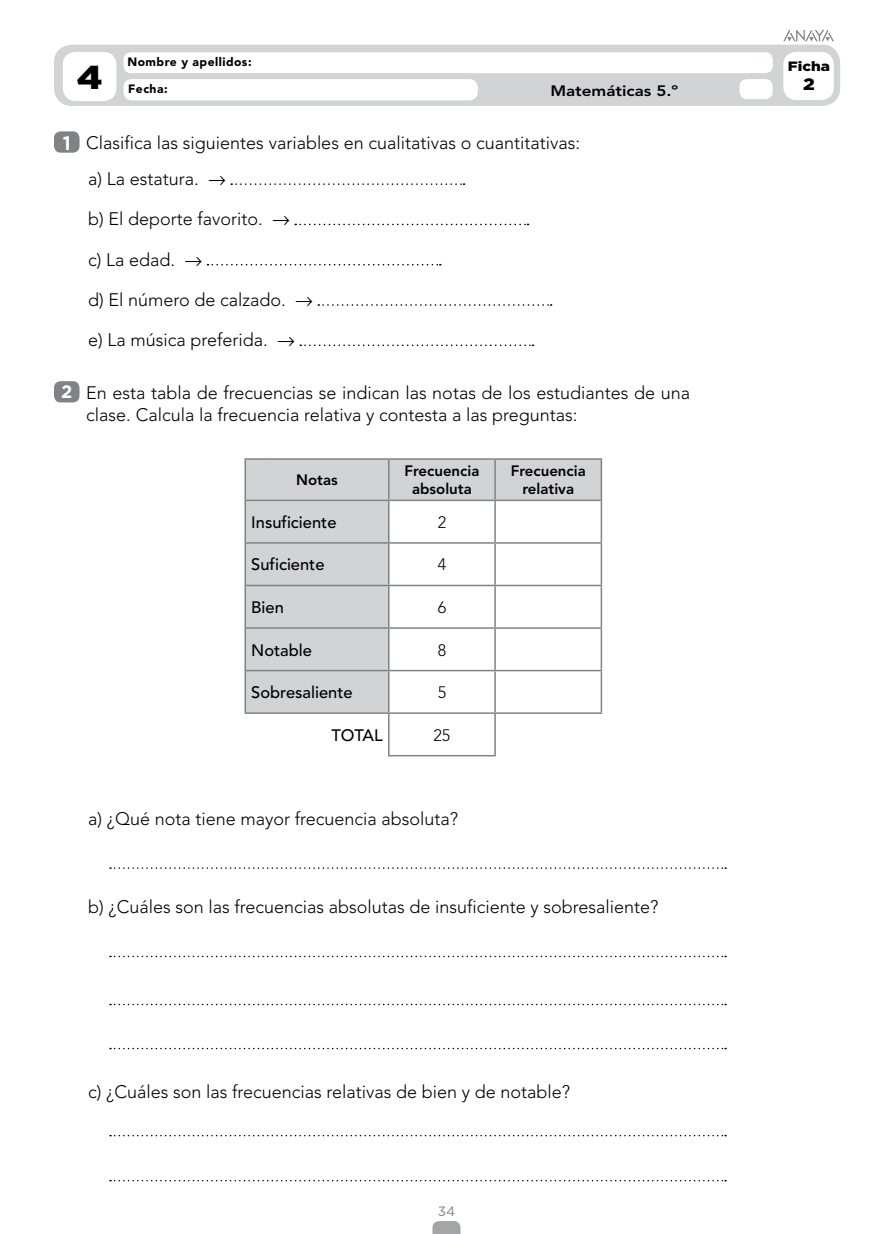
<style>
.page{position:relative;width:893px;height:1234px;background:#fff}
.page>*{position:absolute;margin:0;border:0;box-sizing:border-box;transform-origin:0 0}
.geneNumUniInicio{font:900 33px "Gotham";color:#000;scale:1.13 1}
.t1{font:700 19.5px "Gotham";color:#fff}
.nuclTexActApartados{font:300 18px "Avenir LT Std";color:#000}
.nuclTexAct{font:300 18px/22.5px "Avenir LT Std";color:#000}
.t2{font:700 18px "Gotham";color:#fff}
.nuclCabeceraTabl{font:500 16.5px "Avenir LT Std";color:#000}
.nuclTexCentradoTabl{font:300 16.5px "Avenir LT Std";color:#000}
.geneTexFichaInicio{font:900 16.5px "Gotham";color:#000;scale:1.13 1}
.nuclCabeceraTabl-2{font:800 15px/18px "Avenir LT Std";color:#000;text-align:center}
.geneMateriaInicio{font:800 15px "Avenir LT Std";color:#000;scale:1.13 1}
.geneTexFichaInicio-2{font:900 13.5px "Gotham";color:#000;scale:1.13 1}
.geneFolio{font:13.5px "Gotham";color:#808285}
.geneNombreInicio{font:900 12px "Avenir LT Std";letter-spacing:.04em;color:#000}
.geneFechaInicio{font:900 12px "Avenir LT Std";letter-spacing:.04em;color:#000}
</style>
<div class="page">
<div style="left:54px;top:45px;width:786px;height:61px;background:#d1d3d4;border-radius:18px"></div>
<div style="left:63px;top:52px;width:53px;height:49px;background:#fff;border-radius:13px"></div>
<div style="left:739px;top:79px;width:34px;height:20px;background:#fff;border-radius:8px"></div>
<div style="left:783px;top:52px;width:51px;height:48px;background:#fff;border-radius:13px"></div>
<div style="left:123px;top:79px;width:355px;height:21px;background:#fff;border-radius:9px"></div>
<div style="left:123px;top:52px;width:650px;height:21px;background:#fff;border-radius:8px"></div>
<svg style="left:783px;top:29px;width:51px;height:12px"></svg>
<svg style="left:432px;top:1221px;width:28px;height:12px"></svg>
<div style="left:54px;top:381px;width:26px;height:21px;background:#808285;border-radius:7px"></div>
<svg style="left:110px;top:867px;width:616px;height:1px"></svg>
<svg style="left:110px;top:955px;width:616px;height:1px"></svg>
<svg style="left:110px;top:1003px;width:616px;height:2px"></svg>
<svg style="left:110px;top:1047px;width:616px;height:2px"></svg>
<svg style="left:110px;top:1134px;width:616px;height:2px"></svg>
<svg style="left:110px;top:1179px;width:616px;height:2px"></svg>
<svg style="left:246px;top:459px;width:355px;height:253px;fill:#d1d3d4"></svg>
<hr style="left:494px;top:501px;width:2px;height:41px;background:#808285">
<hr style="left:601px;top:501px;width:1px;height:41px;background:#808285">
<hr style="left:389px;top:542px;width:106px;height:1px;background:#808285">
<hr style="left:495px;top:542px;width:107px;height:1px;background:#808285">
<hr style="left:494px;top:543px;width:2px;height:41px;background:#808285">
<hr style="left:601px;top:543px;width:1px;height:41px;background:#808285">
<hr style="left:389px;top:584px;width:106px;height:2px;background:#808285">
<hr style="left:495px;top:584px;width:107px;height:2px;background:#808285">
<hr style="left:494px;top:586px;width:2px;height:41px;background:#808285">
<hr style="left:601px;top:586px;width:1px;height:41px;background:#808285">
<hr style="left:389px;top:627px;width:106px;height:1px;background:#808285">
<hr style="left:495px;top:627px;width:107px;height:1px;background:#808285">
<hr style="left:494px;top:628px;width:2px;height:41px;background:#808285">
<hr style="left:601px;top:628px;width:1px;height:41px;background:#808285">
<hr style="left:389px;top:669px;width:106px;height:2px;background:#808285">
<hr style="left:495px;top:669px;width:107px;height:2px;background:#808285">
<hr style="left:494px;top:671px;width:2px;height:41px;background:#808285">
<hr style="left:601px;top:671px;width:1px;height:41px;background:#808285">
<hr style="left:389px;top:712px;width:106px;height:1px;background:#808285">
<hr style="left:495px;top:712px;width:107px;height:1px;background:#808285">
<hr style="left:494px;top:713px;width:2px;height:41px;background:#808285">
<hr style="left:388px;top:754px;width:108px;height:2px;background:#808285">
<hr style="left:244px;top:501px;width:2px;height:41px;background:#808285">
<hr style="left:388px;top:501px;width:2px;height:41px;background:#808285">
<hr style="left:244px;top:542px;width:145px;height:1px;background:#808285">
<hr style="left:244px;top:543px;width:2px;height:41px;background:#808285">
<hr style="left:388px;top:543px;width:2px;height:41px;background:#808285">
<hr style="left:244px;top:584px;width:145px;height:2px;background:#808285">
<hr style="left:244px;top:586px;width:2px;height:41px;background:#808285">
<hr style="left:388px;top:586px;width:2px;height:41px;background:#808285">
<hr style="left:244px;top:627px;width:145px;height:1px;background:#808285">
<hr style="left:244px;top:628px;width:2px;height:41px;background:#808285">
<hr style="left:388px;top:628px;width:2px;height:41px;background:#808285">
<hr style="left:244px;top:669px;width:145px;height:2px;background:#808285">
<hr style="left:244px;top:671px;width:2px;height:41px;background:#808285">
<hr style="left:388px;top:671px;width:2px;height:41px;background:#808285">
<hr style="left:244px;top:712px;width:145px;height:1px;background:#808285">
<hr style="left:388px;top:713px;width:2px;height:41px;background:#808285">
<hr style="left:244px;top:458px;width:145px;height:1px;background:#808285">
<hr style="left:244px;top:459px;width:2px;height:40px;background:#808285">
<hr style="left:389px;top:458px;width:106px;height:1px;background:#808285">
<hr style="left:388px;top:459px;width:2px;height:40px;background:#808285">
<hr style="left:495px;top:458px;width:107px;height:1px;background:#808285">
<hr style="left:494px;top:459px;width:2px;height:40px;background:#808285">
<hr style="left:601px;top:459px;width:1px;height:40px;background:#808285">
<hr style="left:244px;top:499px;width:145px;height:2px;background:#808285">
<hr style="left:389px;top:499px;width:106px;height:2px;background:#808285">
<hr style="left:495px;top:499px;width:107px;height:2px;background:#808285">
<div style="left:54px;top:131px;width:26px;height:22px;background:#808285;border-radius:7px"></div>
<svg style="left:231px;top:183px;width:233px;height:2px"></svg>
<svg style="left:295px;top:223px;width:233px;height:2px"></svg>
<svg style="left:207px;top:264px;width:234px;height:1px"></svg>
<svg style="left:318px;top:304px;width:234px;height:2px"></svg>
<svg style="left:300px;top:344px;width:233px;height:2px"></svg>
<p class="geneNumUniInicio" style="left:77px;top:54px;width:24px">4</p>
<p class="geneNombreInicio" style="left:127px;top:54px;width:126px">Nombre y apellidos:</p>
<p class="geneTexFichaInicio-2" style="left:788px;top:56px;width:39px">Ficha</p>
<p class="geneFechaInicio" style="left:128px;top:82px;width:41px">Fecha:</p>
<p class="geneTexFichaInicio" style="left:803px;top:73px;width:12px">2</p>
<p class="geneMateriaInicio" style="left:550px;top:82px;width:115px">Matemáticas 5.º</p>
<p class="t1" style="left:63px;top:130px;width:10px">1</p>
<p class="nuclTexAct" style="left:86px;top:131px;width:495px">Clasifica las siguientes variables en cualitativas o cuantitativas:</p>
<p class="nuclTexActApartados" style="left:88px;top:168px;width:139px">a) La estatura. →</p>
<p class="nuclTexActApartados" style="left:88px;top:208px;width:203px">b) El deporte favorito. →</p>
<p class="nuclTexActApartados" style="left:88px;top:249px;width:116px">c) La edad. →</p>
<p class="nuclTexActApartados" style="left:88px;top:289px;width:226px">d) El número de calzado. →</p>
<p class="nuclTexActApartados" style="left:88px;top:329px;width:208px">e) La música preferida. →</p>
<p class="t2" style="left:61px;top:380px;width:13px">2</p>
<p class="nuclTexAct" style="left:86px;top:381px;width:605px">En esta tabla de frecuencias se indican las notas de los estudiantes de una clase. Calcula la frecuencia relativa y contesta a las preguntas:</p>
<p class="nuclCabeceraTabl-2" style="left:296px;top:471px;width:43px">Notas</p>
<p class="nuclCabeceraTabl-2" style="left:404px;top:462px;width:77px">Frecuencia absoluta</p>
<p class="nuclCabeceraTabl-2" style="left:511px;top:462px;width:77px">Frecuencia relativa</p>
<p class="nuclCabeceraTabl" style="left:251px;top:512px;width:87px">Insuficiente</p>
<p class="nuclTexCentradoTabl" style="left:438px;top:512px;width:10px">2</p>
<p class="nuclCabeceraTabl" style="left:251px;top:555px;width:75px">Suficiente</p>
<p class="nuclTexCentradoTabl" style="left:438px;top:555px;width:10px">4</p>
<p class="nuclCabeceraTabl" style="left:251px;top:597px;width:34px">Bien</p>
<p class="nuclTexCentradoTabl" style="left:438px;top:597px;width:10px">6</p>
<p class="nuclCabeceraTabl" style="left:251px;top:640px;width:62px">Notable</p>
<p class="nuclTexCentradoTabl" style="left:438px;top:640px;width:10px">8</p>
<p class="nuclCabeceraTabl" style="left:251px;top:682px;width:103px">Sobresaliente</p>
<p class="nuclTexCentradoTabl" style="left:438px;top:682px;width:10px">5</p>
<p class="nuclCabeceraTabl" style="left:331px;top:725px;width:53px">TOTAL</p>
<p class="nuclTexCentradoTabl" style="left:434px;top:725px;width:18px">25</p>
<p class="nuclTexActApartados" style="left:88px;top:808px;width:372px">a) ¿Qué nota tiene mayor frecuencia absoluta?</p>
<p class="nuclTexActApartados" style="left:88px;top:896px;width:572px">b) ¿Cuáles son las frecuencias absolutas de insuficiente y sobresaliente?</p>
<p class="nuclTexActApartados" style="left:88px;top:1080px;width:484px">c) ¿Cuáles son las frecuencias relativas de bien y de notable?</p>
<p class="geneFolio" style="left:438px;top:1202px;width:19px">34</p>
</div>
